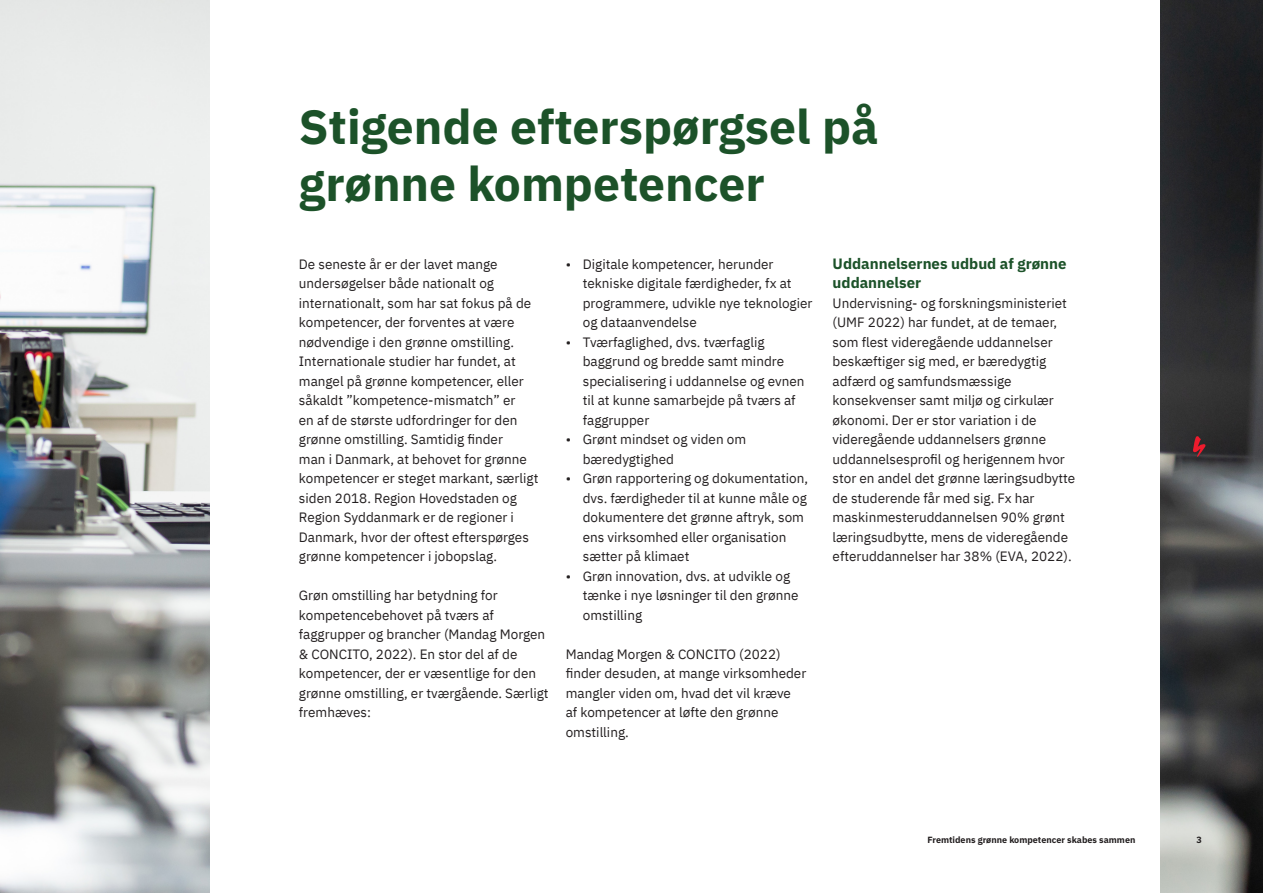
<style>
.page{position:relative;width:1263px;height:893px;background:#fff}
.page>*{position:absolute;margin:0;border:0;box-sizing:border-box;transform-origin:0 0}
.Overskrift{font:700 48px/57px "IBM Plex Sans";color:#1c5229}
.Mellemrubrik_1{font:700 15px/19.5px "IBM Plex Sans";color:#1c5229}
.Brødtekst{font:13.5px/19.5px "IBM Plex Sans";color:#231f20}
.t1{font:700 9px "IBM Plex Sans";color:#231f20}
</style>
<div class="page">
<img style="left:0;top:0;width:210px;height:893px">
<img style="left:1161px;top:0;width:102px;height:893px">
<svg style="left:1193px;top:436px;width:12px;height:21px"></svg>
<p class="Overskrift" style="left:299px;top:94px;width:581px">Stigende efterspørgsel på grønne kompetencer</p>
<p class="Brødtekst" style="left:299px;top:253px;width:241px">De seneste år er der lavet mange undersøgelser både nationalt og internationalt, som har sat fokus på de kompetencer, der forventes at være nødvendige i den grønne omstilling.<br>Internationale studier har fundet, at mangel på grønne kompetencer, eller såkaldt ”kompetence-mismatch” er<br>en af de største udfordringer for den grønne omstilling. Samtidig finder<br>man i Danmark, at behovet for grønne kompetencer er steget markant, særligt siden 2018. Region Hovedstaden og Region Syddanmark er de regioner i Danmark, hvor der oftest efterspørges grønne kompetencer i jobopslag.</p>
<p class="Brødtekst" style="left:299px;top:584px;width:251px">Grøn omstilling har betydning for kompetencebehovet på tværs af faggrupper og brancher (Mandag Morgen &amp; CONCITO, 2022). En stor del af de kompetencer, der er væsentlige for den grønne omstilling, er tværgående. Særligt fremhæves:</p>
<p class="Brødtekst" style="left:583px;top:253px;width:231px;text-indent:-17px">• Digitale kompetencer, herunder tekniske digitale færdigheder, fx at programmere, udvikle nye teknologier og dataanvendelse</p>
<p class="Brødtekst" style="left:583px;top:331px;width:223px;text-indent:-17px">• Tværfaglighed, dvs. tværfaglig baggrund og bredde samt mindre specialisering i uddannelse og evnen til at kunne samarbejde på tværs af faggrupper</p>
<p class="Brødtekst" style="left:583px;top:428px;width:165px;text-indent:-17px">• Grønt mindset og viden om bæredygtighed</p>
<p class="Brødtekst" style="left:583px;top:467px;width:227px;text-indent:-17px">• Grøn rapportering og dokumentation, dvs. færdigheder til at kunne måle og dokumentere det grønne aftryk, som ens virksomhed eller organisation sætter på klimaet</p>
<p class="Brødtekst" style="left:583px;top:565px;width:217px;text-indent:-17px">• Grøn innovation, dvs. at udvikle og tænke i nye løsninger til den grønne omstilling</p>
<p class="Brødtekst" style="left:566px;top:643px;width:242px">Mandag Morgen &amp; CONCITO (2022) finder desuden, at mange virksomheder mangler viden om, hvad det vil kræve<br>af kompetencer at løfte den grønne omstilling.</p>
<p class="Mellemrubrik_1" style="left:832px;top:252px;width:235px">Uddannelsernes udbud af grønne uddannelser</p>
<p class="Brødtekst" style="left:832px;top:292px;width:244px">Undervisning- og forskningsministeriet (UMF 2022) har fundet, at de temaer, som flest videregående uddannelser beskæftiger sig med, er bæredygtig adfærd og samfundsmæssige konsekvenser samt miljø og cirkulær økonomi. Der er stor variation i de videregående uddannelsers grønne uddannelsesprofil og herigennem hvor stor en andel det grønne læringsudbytte de studerende får med sig. Fx har maskinmesteruddannelsen 90% grønt læringsudbytte, mens de videregående efteruddannelser har 38% (EVA, 2022).</p>
<p class="t1" style="left:927px;top:833px;width:209px">Fremtidens grønne kompetencer skabes sammen</p>
<p class="t1" style="left:1196px;top:833px;width:7px">3</p>
</div>
